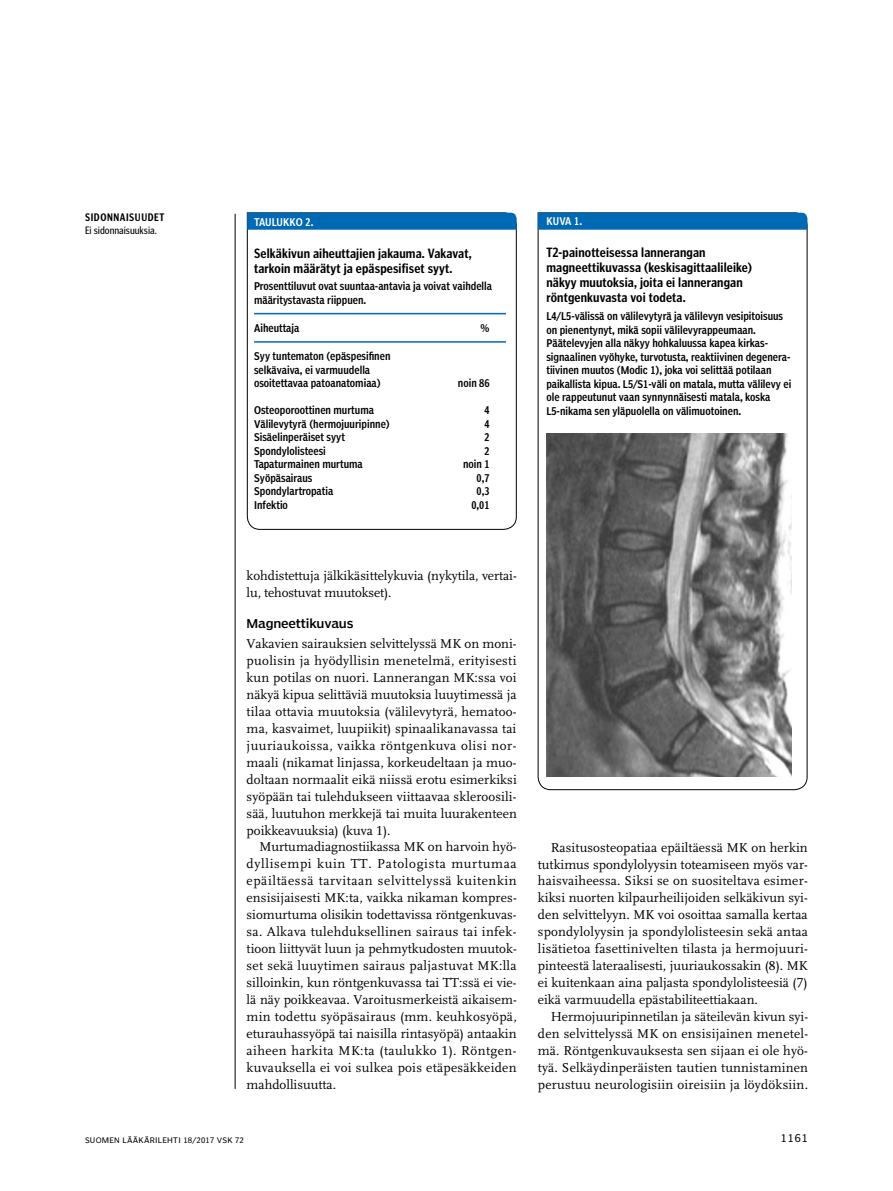
<style>
.page{position:relative;width:893px;height:1191px;background:#fff}
.page>*{position:absolute;margin:0;border:0;box-sizing:border-box;transform-origin:0 0}
.t1{font:13.5px/17px "Scala LF";color:#000;text-align:justify}
.t2{font:700 13.5px/15px "Poynter Gothic Text Cond";letter-spacing:.01em;color:#000}
.t3{font:12px "Poynter Agate Two";letter-spacing:-.01em;color:#000}
.t4{font:10.95px "Poynter Gothic Text Cond";color:#000}
.t5{font:700 10.95px "Poynter Gothic Text Cond";letter-spacing:.05em;color:#000}
.t6{font:10.5px/13.5px "Poynter Agate Two Comp";color:#000}
.t7{font:10.5px "Poynter Agate Two Comp";letter-spacing:.095em;color:#fff}
.t8{font:10.5px "Poynter Agate Zero";color:#000}
.t9{font:7.5px "Poynter Agate Zero";letter-spacing:.03em;color:#000}
</style>
<div class="page">
<hr style="left:235px;top:214px;width:1px;height:875px;background:#000">
<svg style="left:247px;top:212px;width:270px;height:318px"></svg>
<div style="left:247px;top:213px;width:270px;height:17px;background:#0069b3"></div>
<svg style="left:538px;top:212px;width:269px;height:578px"></svg>
<div style="left:538px;top:213px;width:269px;height:17px;background:#0069b3"></div>
<hr style="left:254px;top:313px;width:252px;height:1px;background:#0069b3">
<hr style="left:254px;top:341px;width:252px;height:2px;background:#0069b3">
<img style="left:547px;top:434px;width:245px;height:342px">
<p class="t5" style="left:85px;top:211px;width:81px">Sidonnaisuudet</p>
<p class="t4" style="left:85px;top:224px;width:73px">Ei sidonnaisuuksia.</p>
<p class="t7" style="left:254px;top:215px;width:61px">Taulukko 2.</p>
<p class="t2" style="left:254px;top:245px;width:219px">Selkäkivun aiheuttajien jakauma. Vakavat, tarkoin määrätyt ja epäspesifiset syyt.</p>
<p class="t6" style="left:254px;top:279px;width:240px">Prosenttiluvut ovat suuntaa-antavia ja voivat vaihdella määritystavasta riippuen.</p>
<p class="t6" style="left:254px;top:321px;width:47px">Aiheuttaja</p>
<p class="t6" style="left:481px;top:321px;width:11px">%</p>
<p class="t6" style="left:254px;top:349px;width:138px">Syy tuntematon (epäspesifinen selkävaiva, ei varmuudella osoitettavaa patoanatomiaa)</p>
<p class="t6" style="left:458px;top:377px;width:33px">noin 86</p>
<p class="t6" style="left:254px;top:404px;width:121px">Osteoporoottinen murtuma</p>
<p class="t6" style="left:484px;top:404px;width:7px">4</p>
<p class="t6" style="left:254px;top:417px;width:137px">Välilevytyrä (hermojuuripinne)</p>
<p class="t6" style="left:484px;top:417px;width:7px">4</p>
<p class="t6" style="left:254px;top:431px;width:92px">Sisäelinperäiset syyt</p>
<p class="t6" style="left:484px;top:431px;width:7px">2</p>
<p class="t6" style="left:254px;top:444px;width:73px">Spondylolisteesi</p>
<p class="t6" style="left:484px;top:444px;width:7px">2</p>
<p class="t6" style="left:254px;top:458px;width:110px">Tapaturmainen murtuma</p>
<p class="t6" style="left:463px;top:458px;width:28px">noin 1</p>
<p class="t6" style="left:254px;top:471px;width:60px">Syöpäsairaus</p>
<p class="t6" style="left:477px;top:471px;width:15px">0,7</p>
<p class="t6" style="left:254px;top:485px;width:81px">Spondylartropatia</p>
<p class="t6" style="left:477px;top:485px;width:15px">0,3</p>
<p class="t6" style="left:254px;top:498px;width:35px">Infektio</p>
<p class="t6" style="left:471px;top:498px;width:20px">0,01</p>
<p class="t7" style="left:546px;top:215px;width:37px">Kuva 1.</p>
<p class="t2" style="left:546px;top:245px;width:207px">T2-painotteisessa lannerangan magneettikuvassa (keskisagittaalileike) näkyy muutoksia, joita ei lannerangan röntgenkuvasta voi todeta.</p>
<p class="t6" style="left:546px;top:309px;width:246px">L4/L5-välissä on välilevytyrä ja välilevyn vesipitoisuus on pienentynyt, mikä sopii välilevyrappeumaan.<br>Päätelevyjen alla näkyy hohkaluussa kapea kirkas&shy;signaalinen vyöhyke, turvotusta, reaktiivinen degenera&shy;tiivinen muutos (Modic 1), joka voi selittää potilaan paikallista kipua. L5/S1-väli on matala, mutta välilevy ei ole rappeutunut vaan synnynnäisesti matala, koska L5-nikama sen yläpuolella on välimuotoinen.</p>
<p class="t1" style="left:247px;top:567px;width:272px">kohdistettuja jälkikäsittelykuvia (nykytila, vertai&shy;lu, tehostuvat muutokset).</p>
<p class="t3" style="left:247px;top:616px;width:108px">Magneettikuvaus</p>
<p class="t1" style="left:247px;top:635px;width:272px">Vakavien sairauksien selvittelyssä MK on moni&shy;puolisin ja hyödyllisin menetelmä, erityisesti kun potilas on nuori. Lannerangan MK:ssa voi näkyä kipua selittäviä muutoksia luuytimessä ja tilaa ottavia muutoksia (välilevytyrä, hematoo&shy;ma, kasvaimet, luupiikit) spinaalikanavassa tai juuriaukoissa, vaikka röntgenkuva olisi nor&shy;maali (nikamat linjassa, korkeudeltaan ja muo&shy;doltaan normaalit eikä niissä erotu esimerkiksi syöpään tai tulehdukseen viittaavaa skleroosili&shy;sää, luutuhon merkkejä tai muita luurakenteen poikkeavuuksia) (kuva 1).</p>
<p class="t1" style="left:247px;top:839px;width:272px;text-indent:13px">Murtumadiagnostiikassa MK on harvoin hyö&shy;dyllisempi kuin TT. Patologista murtumaa epäiltäessä tarvitaan selvittelyssä kuitenkin ensisijaisesti MK:ta, vaikka nikaman kompres&shy;siomurtuma olisikin todettavissa röntgenkuvas&shy;sa. Alkava tulehduksellinen sairaus tai infek&shy;tioon liittyvät luun ja pehmytkudosten muutok&shy;set sekä luuytimen sairaus paljastuvat MK:lla silloinkin, kun röntgenkuvassa tai TT:ssä ei vie&shy;lä näy poikkeavaa. Varoitusmerkeistä aikaisem&shy;min todettu syöpäsairaus (mm. keuhkosyöpä, eturauhassyöpä tai naisilla rintasyöpä) antaakin aiheen harkita MK:ta (taulukko 1). Röntgen&shy;kuvauksella ei voi sulkea pois etäpesäkkeiden mahdollisuutta.</p>
<p class="t1" style="left:538px;top:839px;width:272px;text-indent:13px">Rasitusosteopatiaa epäiltäessä MK on herkin tutkimus spondylolyysin toteamiseen myös var&shy;haisvaiheessa. Siksi se on suositeltava esimer&shy;kiksi nuorten kilpaurheilijoiden selkäkivun syi&shy;den selvittelyyn. MK voi osoittaa samalla kertaa spondylolyysin ja spondylolisteesin sekä antaa lisätietoa fasettinivelten tilasta ja hermojuuri&shy;pinteestä lateraalisesti, juuriaukossakin (8). MK ei kuitenkaan aina paljasta spondylolisteesiä (7) eikä varmuudella epästabiliteettiakaan.</p>
<p class="t1" style="left:538px;top:1008px;width:272px;text-indent:13px">Hermojuuripinnetilan ja säteilevän kivun syi&shy;den selvittelyssä MK on ensisijainen menetel&shy;mä. Röntgenkuvauksesta sen sijaan ei ole hyö&shy;tyä. Selkäydinperäisten tautien tunnistaminen perustuu neurologisiin oireisiin ja löydöksiin.</p>
<p class="t9" style="left:85px;top:1135px;width:160px">SUOMEN LÄÄKÄRILEHTI 18/2017 VSK 72</p>
<p class="t8" style="left:781px;top:1132px;width:29px">1161</p>
</div>
